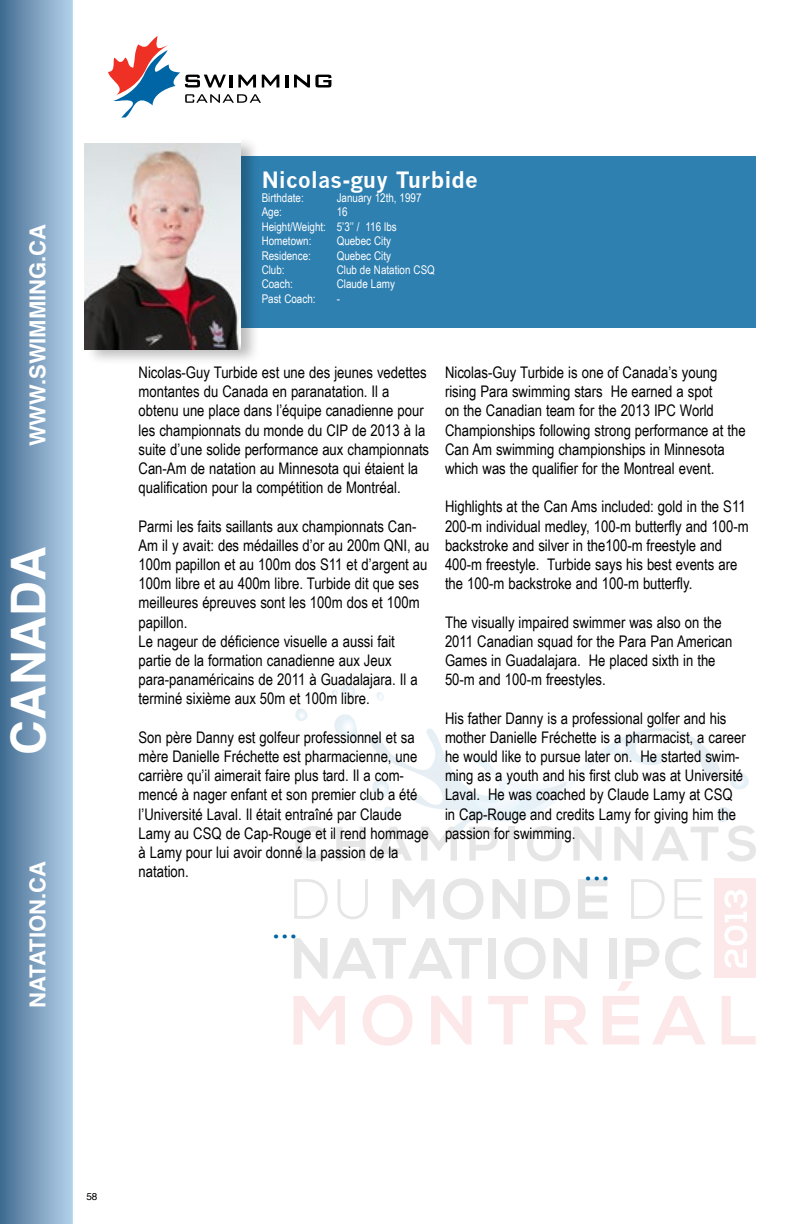
<style>
.page{position:relative;width:792px;height:1224px;background:#fff}
.page>*{position:absolute;margin:0;border:0;box-sizing:border-box;transform-origin:0 0}
.t1{font:700 48px "Helvetica";color:#fff}
.t2{font:28px "Arial Rounded MT Bold";color:#0065a4}
.t3{font:700 22px "Helvetica";color:#fff}
.t4{font:700 22px "News Gothic";letter-spacing:.005em;color:#fff}
.t5{font:16px/19.2px "Arial Narrow";color:#000}
.t6{font:12px/14.4px "Arial Narrow";color:#fff}
.t7{font:10px "Helvetica";color:#000}
</style>
<div class="page">
<svg style="left:0;top:0;width:73px;height:1224px;background:#7b9ebe"></svg>
<svg style="left:285px;top:75px;width:3px;height:13px"></svg>
<svg style="left:294px;top:75px;width:37px;height:13px"></svg>
<svg style="left:108px;top:36px;width:171px;height:82px"></svg>
<div style="left:184px;top:156px;width:572px;height:172px;background:#2e80b1"></div>
<div style="left:85px;top:136px;width:176px;height:229px;background:#000;opacity:.27"></div>
<div style="left:87px;top:138px;width:153px;height:208px;background:linear-gradient(to right,#fff,#fff)"></div>
<svg style="left:295px;top:826px;width:31px;height:35px"></svg>
<svg style="left:336px;top:827px;width:30px;height:34px"></svg>
<svg style="left:375px;top:836px;width:37px;height:25px"></svg>
<svg style="left:421px;top:836px;width:36px;height:25px"></svg>
<svg style="left:469px;top:836px;width:29px;height:25px"></svg>
<div style="left:509px;top:827px;width:6px;height:34px;background:#e6e6e6"></div>
<svg style="left:527px;top:836px;width:35px;height:25px"></svg>
<svg style="left:573px;top:836px;width:29px;height:25px"></svg>
<svg style="left:614px;top:836px;width:29px;height:25px"></svg>
<div style="left:714px;top:878px;width:42px;height:100px;background:#fde8e9"></div>
<svg style="left:724px;top:890px;width:23px;height:78px"></svg>
<svg style="left:294px;top:938px;width:188px;height:41px"></svg>
<div style="left:488px;top:938px;width:8px;height:41px;background:#e6e6e6"></div>
<svg style="left:504px;top:937px;width:42px;height:43px"></svg>
<svg style="left:554px;top:938px;width:33px;height:41px"></svg>
<svg style="left:293px;top:996px;width:52px;height:49px"></svg>
<svg style="left:363px;top:995px;width:50px;height:51px"></svg>
<svg style="left:431px;top:996px;width:40px;height:49px"></svg>
<svg style="left:488px;top:996px;width:40px;height:49px"></svg>
<svg style="left:545px;top:996px;width:43px;height:49px"></svg>
<svg style="left:603px;top:937px;width:102px;height:108px"></svg>
<svg style="left:722px;top:996px;width:34px;height:49px"></svg>
<svg style="left:370px;top:728px;width:351px;height:108px"></svg>
<svg style="left:370px;top:780px;width:21px;height:20px"></svg>
<svg style="left:295px;top:708px;width:13px;height:13px"></svg>
<svg style="left:331px;top:684px;width:24px;height:15px"></svg>
<svg style="left:377px;top:692px;width:7px;height:9px"></svg>
<svg style="left:383px;top:806px;width:13px;height:13px"></svg>
<svg style="left:651px;top:807px;width:105px;height:55px"></svg>
<svg style="left:334px;top:714px;width:23px;height:26px"></svg>
<svg style="left:730px;top:771px;width:19px;height:19px"></svg>
<svg style="left:428px;top:757px;width:140px;height:58px"></svg>
<svg style="left:607px;top:739px;width:29px;height:19px"></svg>
<svg style="left:294px;top:879px;width:34px;height:40px"></svg>
<svg style="left:338px;top:879px;width:30px;height:40px"></svg>
<svg style="left:393px;top:879px;width:42px;height:40px"></svg>
<svg style="left:443px;top:878px;width:41px;height:42px"></svg>
<svg style="left:492px;top:879px;width:34px;height:40px"></svg>
<svg style="left:535px;top:879px;width:35px;height:40px"></svg>
<svg style="left:578px;top:879px;width:30px;height:40px"></svg>
<svg style="left:631px;top:879px;width:34px;height:40px"></svg>
<svg style="left:674px;top:879px;width:29px;height:40px"></svg>
<img style="left:85px;top:144px;width:155px;height:206px">
<h3 class="t3" style="left:20px;top:446px;width:224px;rotate:-90deg">WWW.SWIMMING.CA</h3>
<h1 class="t1" style="left:-10px;top:755px;width:209px;rotate:-90deg">CANADA</h1>
<h3 class="t3" style="left:20px;top:1008px;width:148px;rotate:-90deg">NATATION.CA</h3>
<h3 class="t4" style="left:262px;top:166px;width:218px">Nicolas-guy Turbide</h3>
<p class="t6" style="left:262px;top:190px;width:44px">Birthdate:</p>
<p class="t6" style="left:337px;top:190px;width:86px">January 12th, 1997</p>
<p class="t6" style="left:262px;top:204px;width:22px">Age:</p>
<p class="t6" style="left:262px;top:204px;width:137px;text-indent:75px">16<br>Height/Weight: 5’3’’ / 116 lbs<br>Hometown:</p>
<p class="t6" style="left:337px;top:233px;width:56px">Quebec City</p>
<p class="t6" style="left:262px;top:248px;width:51px">Residence:</p>
<p class="t6" style="left:337px;top:248px;width:56px">Quebec City</p>
<p class="t6" style="left:262px;top:262px;width:24px">Club:</p>
<p class="t6" style="left:337px;top:262px;width:100px">Club de Natation CSQ</p>
<p class="t6" style="left:262px;top:276px;width:33px">Coach:</p>
<p class="t6" style="left:337px;top:276px;width:60px">Claude Lamy</p>
<p class="t6" style="left:262px;top:291px;width:55px">Past Coach:</p>
<p class="t6" style="left:337px;top:291px;width:5px">-</p>
<p class="t5" style="left:139px;top:362px;width:292px">Nicolas-Guy Turbide est une des jeunes vedettes montantes du Canada en paranatation. Il a obtenu une place dans l’équipe canadienne pour les championnats du monde du CIP de 2013 à la suite d’une solide performance aux championnats Can-Am de natation au Minnesota qui étaient la qualification pour la compétition de Montréal.</p>
<p class="t5" style="left:139px;top:516px;width:292px">Parmi les faits saillants aux championnats Can-Am il y avait: des médailles d’or au 200m QNI, au 100m papillon et au 100m dos S11 et d’argent au 100m libre et au 400m libre. Turbide dit que ses meilleures épreuves sont les 100m dos et 100m papillon.<br>Le nageur de déficience visuelle a aussi fait partie de la formation canadienne aux Jeux para-panaméricains de 2011 à Guadalajara. Il a terminé sixième aux 50m et 100m libre.</p>
<p class="t5" style="left:139px;top:727px;width:292px">Son père Danny est golfeur professionnel et sa mère Danielle Fréchette est pharmacienne, une carrière qu’il aimerait faire plus tard. Il a com&shy;mencé à nager enfant et son premier club a été l’Université Laval. Il était entraîné par Claude Lamy au CSQ de Cap-Rouge et il rend hommage à Lamy pour lui avoir donné la passion de la natation.</p>
<p class="t5" style="left:445px;top:362px;width:302px">Nicolas-Guy Turbide is one of Canada’s young rising Para swimming stars He earned a spot<br>on the Canadian team for the 2013 IPC World Championships following strong performance at the Can Am swimming championships in Minnesota which was the qualifier for the Montreal event.</p>
<p class="t5" style="left:445px;top:497px;width:305px">Highlights at the Can Ams included: gold in the S11<br>200-m individual medley, 100-m butterfly and 100-m backstroke and silver in the100-m freestyle and 400-m freestyle. Turbide says his best events are the 100-m backstroke and 100-m butterfly.</p>
<p class="t5" style="left:445px;top:612px;width:289px">The visually impaired swimmer was also on the 2011 Canadian squad for the Para Pan American Games in Guadalajara. He placed sixth in the 50-m and 100-m freestyles.</p>
<p class="t5" style="left:445px;top:708px;width:302px">His father Danny is a professional golfer and his mother Danielle Fréchette is a pharmacist, a career he would like to pursue later on. He started swim&shy;ming as a youth and his first club was at Université Laval. He was coached by Claude Lamy at CSQ in Cap-Rouge and credits Lamy for giving him the passion for swimming.</p>
<h2 class="t2" style="left:584px;top:853px;width:28px">...</h2>
<h2 class="t2" style="left:272px;top:911px;width:28px">...</h2>
<p class="t7" style="left:86px;top:1189px;width:13px">58</p>
</div>
